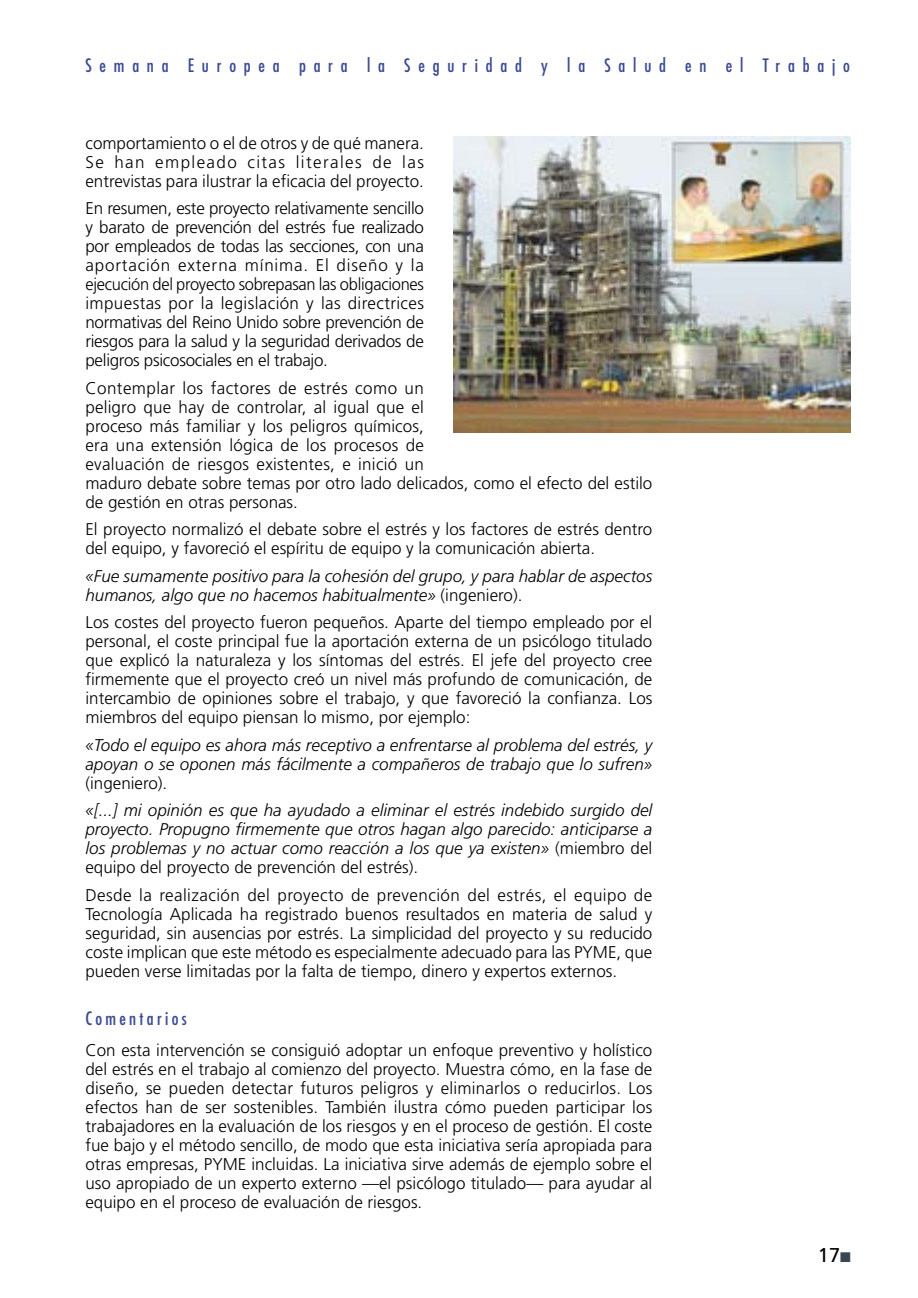
<style>
.page{position:relative;width:918px;height:1298px;background:#fff}
.page>*{position:absolute;margin:0;border:0;box-sizing:border-box;transform-origin:0 0}
.t1{font:20px "Frutiger";color:#000}
.t2{font:condensed 18px "Futura";letter-spacing:.435em;color:#3b4a93}
.t3{font:condensed 18px "Futura";letter-spacing:.185em;color:#3b4a93}
.t4{font:300 17px/19px "Frutiger";color:#000;text-align:justify}
.t5{font:italic 300 17px/19px "Frutiger";color:#000}
.s1{font-style:normal}
.s2{color:#374650}
</style>
<div class="page">
<img style="left:454px;top:136px;width:397px;height:296px">
<p class="t2" style="left:85px;top:57px;width:766px">Semana Europea para la Seguridad y la Salud en el Trabajo</p>
<p class="t4" style="left:85px;top:135px;width:340px">comportamiento o el de otros y de qué manera.<br>Se han empleado citas literales de las entrevistas para ilustrar la eficacia del proyecto.</p>
<p class="t4" style="left:85px;top:200px;width:340px">En resumen, este proyecto relativamente sencillo y barato de prevención del estrés fue realizado por empleados de todas las secciones, con una aportación externa mínima. El diseño y la ejecución del proyecto sobrepasan las obligaciones impuestas por la legislación y las directrices normativas del Reino Unido sobre prevención de riesgos para la salud y la seguridad derivados de peligros psicosociales en el trabajo.</p>
<p class="t4" style="left:85px;top:380px;width:568px;text-align:left">Contemplar los factores de estrés como un<br>peligro que hay de controlar, al igual que el<br>proceso más familiar y los peligros químicos,<br>era una extensión lógica de los procesos de<br>evaluación de riesgos existentes, e inició un<br>maduro debate sobre temas por otro lado delicados, como el efecto del estilo de gestión en otras personas.</p>
<p class="t4" style="left:85px;top:521px;width:568px">El proyecto normalizó el debate sobre el estrés y los factores de estrés dentro del equipo, y favoreció el espíritu de equipo y la comunicación abierta.</p>
<p class="t5" style="left:85px;top:568px;width:568px">«Fue sumamente positivo para la cohesión del grupo, y para hablar de aspectos humanos, algo que no hacemos habitualmente» <span class="s1">(ingeniero).</span></p>
<p class="t4" style="left:85px;top:614px;width:568px">Los costes del proyecto fueron pequeños. Aparte del tiempo empleado por el personal, el coste principal fue la aportación externa de un psicólogo titulado que explicó la naturaleza y los síntomas del estrés. El jefe del proyecto cree firmemente que el proyecto creó un nivel más profundo de comunicación, de intercambio de opiniones sobre el trabajo, y que favoreció la confianza. Los miembros del equipo piensan lo mismo, por ejemplo:</p>
<p class="t5" style="left:85px;top:737px;width:568px">«Todo el equipo es ahora más receptivo a enfrentarse al problema del estrés, y apoyan o se oponen más fácilmente a compañeros de trabajo que lo sufren»</p>
<p class="t4" style="left:85px;top:775px;width:83px">(ingeniero).</p>
<p class="t5" style="left:85px;top:802px;width:568px;text-align:justify">«[...] mi opinión es que ha ayudado a eliminar el estrés indebido surgido del proyecto. Propugno firmemente que otros hagan algo parecido: anticiparse a los problemas y no actuar como reacción a los que ya existen» <span class="s1">(miembro del equipo del proyecto de prevención del estrés).</span></p>
<p class="t4" style="left:85px;top:887px;width:568px">Desde la realización del proyecto de prevención del estrés, el equipo de Tecnología Aplicada ha registrado buenos resultados en materia de salud y seguridad, sin ausencias por estrés. La simplicidad del proyecto y su reducido coste implican que este método es especialmente adecuado para las PYME, que pueden verse limitadas por la falta de tiempo, dinero y expertos externos.</p>
<p class="t3" style="left:85px;top:1010px;width:103px">Comentarios</p>
<p class="t4" style="left:85px;top:1042px;width:568px">Con esta intervención se consiguió adoptar un enfoque preventivo y holístico del estrés en el trabajo al comienzo del proyecto. Muestra cómo, en la fase de diseño, se pueden detectar futuros peligros y eliminarlos o reducirlos. Los efectos han de ser sostenibles. También ilustra cómo pueden participar los trabajadores en la evaluación de los riesgos y en el proceso de gestión. El coste fue bajo y el método sencillo, de modo que esta iniciativa sería apropiada para otras empresas, PYME incluidas. La iniciativa sirve además de ejemplo sobre el uso apropiado de un experto externo —el psicólogo titulado— para ayudar al equipo en el proceso de evaluación de riesgos.</p>
<p class="t1" style="left:818px;top:1247px;width:34px">17<span class="s2">■</span></p>
</div>
